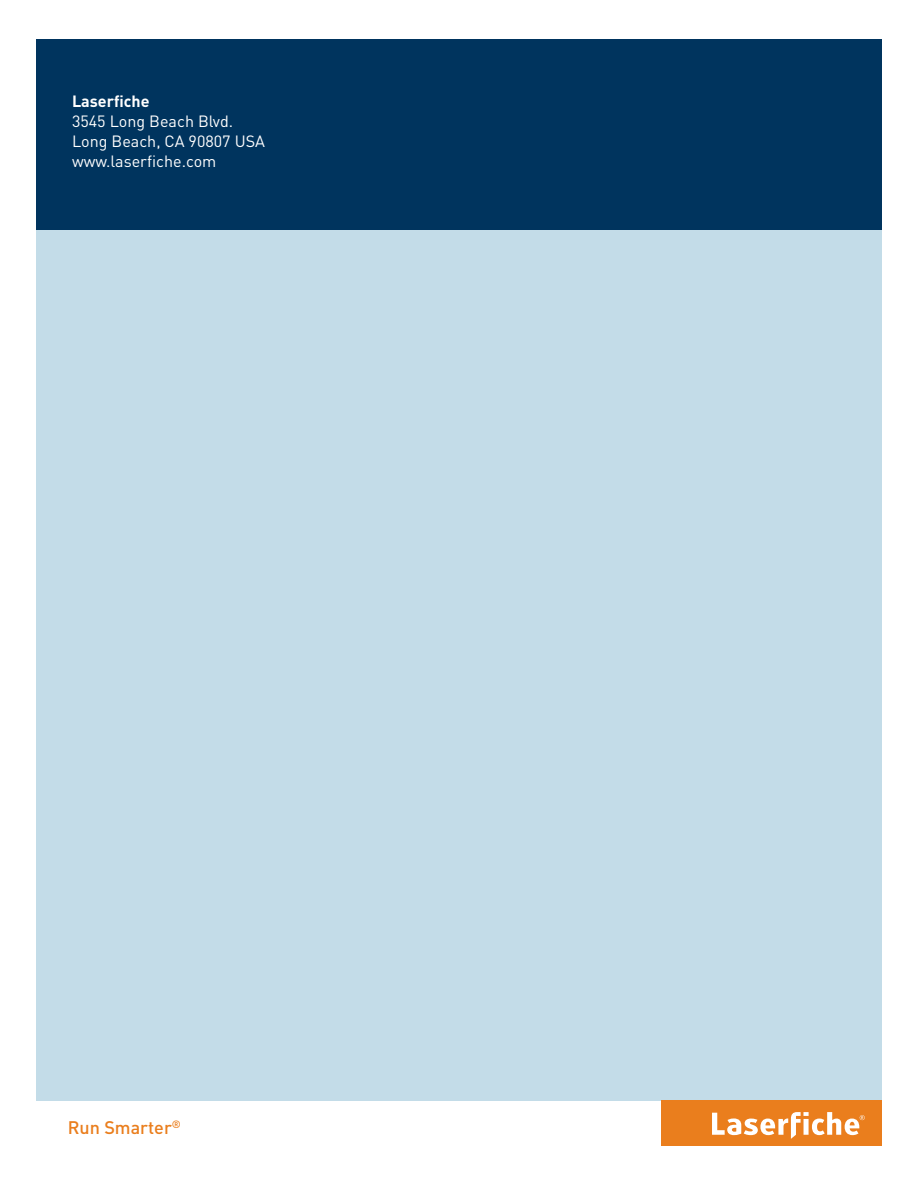
<style>
.page{position:relative;width:918px;height:1188px;background:#fff}
.page>*{position:absolute;margin:0;border:0;box-sizing:border-box;transform-origin:0 0}
.t1{font:500 18px "DIN";color:#ea7e1d}
.t2{font:16.2px/20px "DIN";color:#fff}
.t3{font:700 16.2px "DIN";color:#fff}
</style>
<div class="page">
<div style="left:36px;top:39px;width:846px;height:1062px;background:#c3dce8"></div>
<div style="left:36px;top:40px;width:846px;height:190px;background:#00345e"></div>
<div style="left:662px;top:1101px;width:220px;height:45px;background:#ea7e1d"></div>
<svg style="left:712px;top:1112px;width:153px;height:27px"></svg>
<p class="t3" style="left:72px;top:91px;width:79px">Laserfiche</p>
<p class="t2" style="left:72px;top:111px;width:195px">3545 Long Beach Blvd.<br>Long Beach, CA 90807 USA www.laserfiche.com</p>
<p class="t1" style="left:68px;top:1116px;width:115px">Run Smarter<sup>®</sup></p>
</div>
